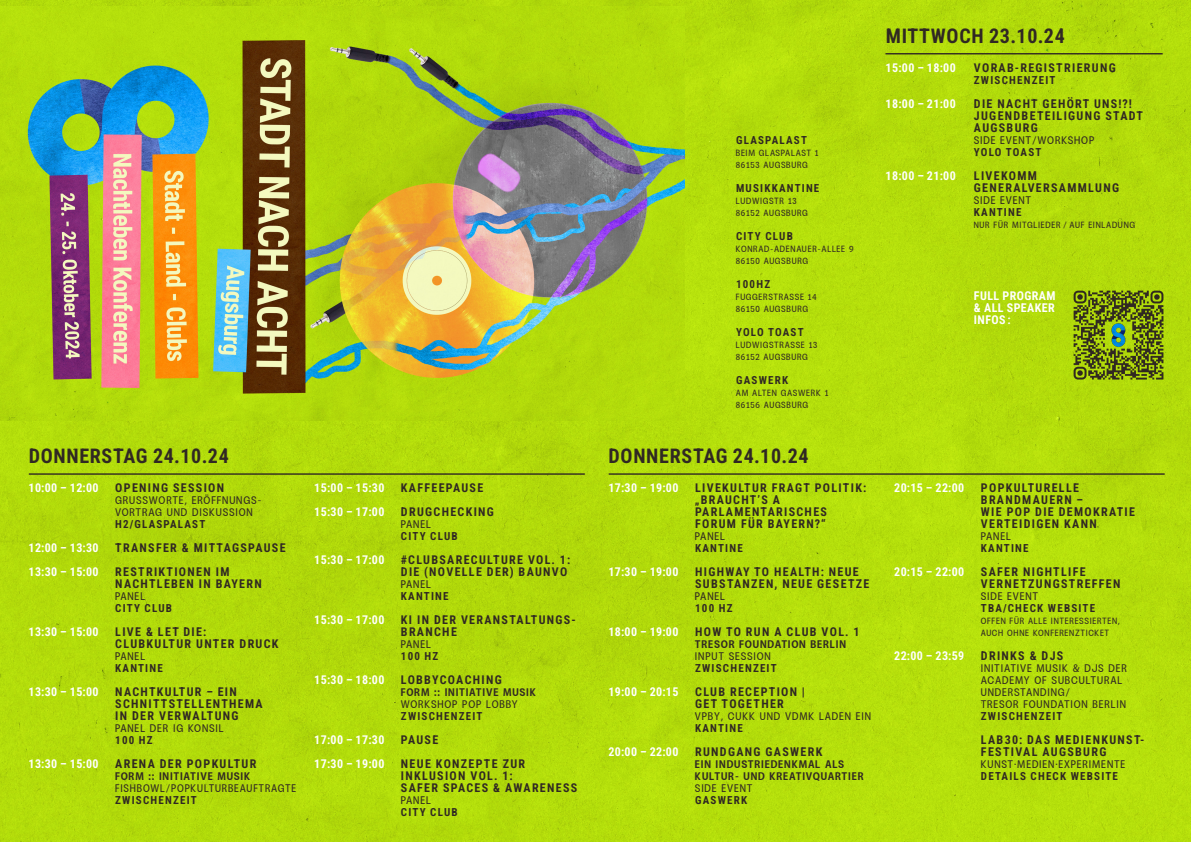
<style>
.page{position:relative;width:1191px;height:842px;background:#fff}
.page>*{position:absolute;margin:0;border:0;box-sizing:border-box;transform-origin:0 0}
.t1{font:700 20px "Roboto Condensed";letter-spacing:.035em;color:#302823}
.t2{font:700 12px/12px "Roboto Condensed";letter-spacing:.11em;color:#302823}
.t3{font:700 12px/12px "Roboto Condensed";letter-spacing:.035em;color:#fff}
.t4{font:500 11px "ZT Talk";letter-spacing:.075em;color:#302823}
.t5{font:700 11px "Roboto Condensed";letter-spacing:.11em;color:#302823}
.t6{font:700 11px "ZT Talk";letter-spacing:.07em;color:#302823}
.t7{font:500 9px "ZT Talk";letter-spacing:.075em;color:#302823}
</style>
<div class="page">
<img style="left:0;top:0;width:1191px;height:842px">
<hr style="left:885px;top:53px;width:277px;height:1px;background:#302823">
<img style="left:0;top:6px;width:684px;height:415px">
<hr style="left:608px;top:473px;width:556px;height:2px;background:#302823">
<hr style="left:29px;top:473px;width:556px;height:2px;background:#302823">
<img style="left:1071px;top:288px;width:95px;height:95px">
<p class="t5" style="left:736px;top:132px;width:72px">GLASPALAST</p>
<p class="t7" style="left:736px;top:146px;width:84px">BEIM GLASPALAST 1</p>
<p class="t7" style="left:736px;top:158px;width:73px">86153 AUGSBURG</p>
<p class="t5" style="left:736px;top:180px;width:85px">MUSIKKANTINE</p>
<p class="t7" style="left:736px;top:194px;width:62px">LUDWIGSTR 13</p>
<p class="t7" style="left:736px;top:206px;width:73px">86152 AUGSBURG</p>
<p class="t5" style="left:736px;top:228px;width:58px">CITY CLUB</p>
<p class="t7" style="left:736px;top:242px;width:119px">KONRAD-ADENAUER-ALLEE 9</p>
<p class="t7" style="left:736px;top:254px;width:74px">86150 AUGSBURG</p>
<p class="t5" style="left:736px;top:276px;width:36px">100HZ</p>
<p class="t7" style="left:736px;top:290px;width:82px">FUGGERSTRASSE 14</p>
<p class="t7" style="left:736px;top:302px;width:74px">86150 AUGSBURG</p>
<p class="t5" style="left:736px;top:324px;width:69px">YOLO TOAST</p>
<p class="t7" style="left:736px;top:338px;width:83px">LUDWIGSTRASSE 13</p>
<p class="t7" style="left:736px;top:350px;width:73px">86152 AUGSBURG</p>
<p class="t5" style="left:736px;top:372px;width:54px">GASWERK</p>
<p class="t7" style="left:736px;top:386px;width:94px">AM ALTEN GASWERK 1</p>
<p class="t7" style="left:736px;top:398px;width:74px">86156 AUGSBURG</p>
<p class="t1" style="left:885px;top:22px;width:181px">MITTWOCH 23.10.24</p>
<p class="t3" style="left:885px;top:61px;width:72px">15:00 – 18:00</p>
<p class="t3" style="left:885px;top:97px;width:72px">18:00 – 21:00</p>
<p class="t2" style="left:974px;top:61px;width:143px">VORAB-REGISTRIERUNG</p>
<p class="t5" style="left:974px;top:72px;width:83px">ZWISCHENZEIT</p>
<p class="t2" style="left:974px;top:97px;width:171px">DIE NACHT GEHÖRT UNS!?!<br>JUGENDBETEILIGUNG STADT<br>AUGSBURG</p>
<p class="t4" style="left:973px;top:132px;width:122px">SIDE EVENT/WORKSHOP</p>
<p class="t5" style="left:974px;top:144px;width:69px">YOLO TOAST</p>
<p class="t2" style="left:974px;top:169px;width:64px">LIVEKOMM</p>
<p class="t2" style="left:974px;top:181px;width:147px">GENERALVERSAMMLUNG</p>
<p class="t4" style="left:973px;top:192px;width:59px">SIDE EVENT</p>
<p class="t5" style="left:974px;top:204px;width:49px">KANTINE</p>
<p class="t7" style="left:973px;top:218px;width:163px">NUR FÜR MITGLIEDER / AUF EINLADUNG</p>
<p class="t3" style="left:885px;top:169px;width:72px">18:00 – 21:00</p>
<p class="t3" style="left:974px;top:289px;width:83px">FULL PROGRAM</p>
<p class="t3" style="left:974px;top:301px;width:82px">&amp; ALL SPEAKER<br>INFOS :</p>
<p class="t1" style="left:29px;top:442px;width:202px">DONNERSTAG 24.10.24</p>
<p class="t1" style="left:608px;top:442px;width:202px">DONNERSTAG 24.10.24</p>
<p class="t3" style="left:608px;top:481px;width:72px">17:30 – 19:00</p>
<p class="t3" style="left:314px;top:481px;width:72px">15:00 – 15:30</p>
<p class="t3" style="left:314px;top:505px;width:72px">15:30 – 17:00</p>
<p class="t3" style="left:314px;top:553px;width:72px">15:30 – 17:00</p>
<p class="t2" style="left:401px;top:481px;width:84px">KAFFEEPAUSE</p>
<p class="t2" style="left:401px;top:505px;width:94px">DRUGCHECKING</p>
<p class="t4" style="left:401px;top:516px;width:32px">PANEL</p>
<p class="t5" style="left:401px;top:528px;width:58px">CITY CLUB</p>
<p class="t2" style="left:401px;top:553px;width:171px">#CLUBSARECULTURE VOL. 1:<br>DIE (NOVELLE DER) BAUNVO</p>
<p class="t4" style="left:401px;top:576px;width:32px">PANEL</p>
<p class="t5" style="left:401px;top:588px;width:49px">KANTINE</p>
<p class="t2" style="left:401px;top:613px;width:176px">KI IN DER VERANSTALTUNGS-<br>BRANCHE</p>
<p class="t4" style="left:401px;top:636px;width:32px">PANEL</p>
<p class="t5" style="left:401px;top:648px;width:39px">100 HZ</p>
<p class="t2" style="left:401px;top:673px;width:102px">LOBBYCOACHING</p>
<p class="t6" style="left:401px;top:684px;width:137px">FORM :: INITIATIVE MUSIK</p>
<p class="t4" style="left:401px;top:696px;width:118px">WORKSHOP POP LOBBY</p>
<p class="t5" style="left:401px;top:708px;width:83px">ZWISCHENZEIT</p>
<p class="t2" style="left:401px;top:733px;width:39px">PAUSE</p>
<p class="t2" style="left:401px;top:757px;width:126px">NEUE KONZEPTE ZUR</p>
<p class="t2" style="left:401px;top:769px;width:113px">INKLUSION VOL. 1:</p>
<p class="t2" style="left:401px;top:781px;width:178px">SAFER SPACES &amp; AWARENESS</p>
<p class="t4" style="left:401px;top:792px;width:32px">PANEL</p>
<p class="t5" style="left:401px;top:804px;width:58px">CITY CLUB</p>
<p class="t2" style="left:695px;top:481px;width:173px">LIVEKULTUR FRAGT POLITIK: „BRAUCHT’S A</p>
<p class="t2" style="left:695px;top:505px;width:133px">PARLAMENTARISCHES</p>
<p class="t2" style="left:695px;top:517px;width:132px">FORUM FÜR BAYERN?“</p>
<p class="t4" style="left:695px;top:528px;width:32px">PANEL</p>
<p class="t5" style="left:695px;top:540px;width:49px">KANTINE</p>
<p class="t2" style="left:695px;top:565px;width:176px">HIGHWAY TO HEALTH: NEUE<br>SUBSTANZEN, NEUE GESETZE</p>
<p class="t4" style="left:695px;top:588px;width:32px">PANEL</p>
<p class="t5" style="left:695px;top:600px;width:39px">100 HZ</p>
<p class="t2" style="left:695px;top:625px;width:166px">HOW TO RUN A CLUB VOL. 1</p>
<p class="t6" style="left:695px;top:636px;width:152px">TRESOR FOUNDATION BERLIN</p>
<p class="t4" style="left:695px;top:648px;width:77px">INPUT SESSION</p>
<p class="t5" style="left:695px;top:660px;width:83px">ZWISCHENZEIT</p>
<p class="t2" style="left:695px;top:685px;width:111px">CLUB RECEPTION |</p>
<p class="t2" style="left:695px;top:697px;width:90px">GET TOGETHER</p>
<p class="t4" style="left:695px;top:708px;width:177px">VPBY, CUKK UND VDMK LADEN EIN</p>
<p class="t5" style="left:695px;top:720px;width:49px">KANTINE</p>
<p class="t2" style="left:695px;top:745px;width:129px">RUNDGANG GASWERK</p>
<p class="t6" style="left:695px;top:756px;width:151px">EIN INDUSTRIEDENKMAL ALS</p>
<p class="t6" style="left:695px;top:768px;width:170px">KULTUR- UND KREATIVQUARTIER</p>
<p class="t4" style="left:695px;top:780px;width:59px">SIDE EVENT</p>
<p class="t5" style="left:695px;top:792px;width:54px">GASWERK</p>
<p class="t3" style="left:29px;top:481px;width:72px">10:00 – 12:00</p>
<p class="t2" style="left:115px;top:481px;width:110px">OPENING SESSION</p>
<p class="t4" style="left:115px;top:492px;width:148px">GRUSSWORTE, ERÖFFNUNGS-</p>
<p class="t4" style="left:115px;top:504px;width:139px">VORTRAG UND DISKUSSION</p>
<p class="t5" style="left:115px;top:516px;width:92px">H2/GLASPALAST</p>
<p class="t2" style="left:115px;top:541px;width:172px">TRANSFER &amp; MITTAGSPAUSE</p>
<p class="t2" style="left:115px;top:565px;width:116px">RESTRIKTIONEN IM</p>
<p class="t2" style="left:115px;top:577px;width:148px">NACHTLEBEN IN BAYERN</p>
<p class="t4" style="left:115px;top:588px;width:32px">PANEL</p>
<p class="t5" style="left:115px;top:600px;width:58px">CITY CLUB</p>
<p class="t2" style="left:115px;top:625px;width:93px">LIVE &amp; LET DIE:</p>
<p class="t2" style="left:115px;top:637px;width:165px">CLUBKULTUR UNTER DRUCK</p>
<p class="t4" style="left:115px;top:648px;width:32px">PANEL</p>
<p class="t5" style="left:115px;top:660px;width:49px">KANTINE</p>
<p class="t2" style="left:115px;top:685px;width:149px">NACHTKULTUR – EIN<br>SCHNITTSTELLENTHEMA</p>
<p class="t2" style="left:115px;top:709px;width:125px">IN DER VERWALTUNG</p>
<p class="t4" style="left:115px;top:720px;width:110px">PANEL DER IG KONSIL</p>
<p class="t5" style="left:115px;top:732px;width:39px">100 HZ</p>
<p class="t2" style="left:115px;top:757px;width:142px">ARENA DER POPKULTUR</p>
<p class="t6" style="left:115px;top:768px;width:137px">FORM :: INITIATIVE MUSIK</p>
<p class="t4" style="left:115px;top:780px;width:183px">FISHBOWL/POPKULTURBEAUFTRAGTE</p>
<p class="t5" style="left:115px;top:792px;width:83px">ZWISCHENZEIT</p>
<p class="t3" style="left:29px;top:541px;width:72px">12:00 – 13:30</p>
<p class="t3" style="left:29px;top:565px;width:72px">13:30 – 15:00</p>
<p class="t3" style="left:608px;top:565px;width:72px">17:30 – 19:00</p>
<p class="t3" style="left:314px;top:613px;width:72px">15:30 – 17:00</p>
<p class="t3" style="left:29px;top:625px;width:72px">13:30 – 15:00</p>
<p class="t3" style="left:608px;top:625px;width:72px">18:00 – 19:00</p>
<p class="t3" style="left:314px;top:673px;width:72px">15:30 – 18:00</p>
<p class="t3" style="left:29px;top:685px;width:72px">13:30 – 15:00</p>
<p class="t3" style="left:608px;top:685px;width:72px">19:00 – 20:15</p>
<p class="t3" style="left:314px;top:733px;width:72px">17:00 – 17:30</p>
<p class="t3" style="left:314px;top:757px;width:72px">17:30 – 19:00</p>
<p class="t3" style="left:608px;top:745px;width:72px">20:00 – 22:00</p>
<p class="t3" style="left:29px;top:757px;width:72px">13:30 – 15:00</p>
<p class="t3" style="left:894px;top:481px;width:72px">20:15 – 22:00</p>
<p class="t3" style="left:894px;top:565px;width:72px">20:15 – 22:00</p>
<p class="t3" style="left:894px;top:649px;width:72px">22:00 – 23:59</p>
<p class="t2" style="left:981px;top:481px;width:100px">POPKULTURELLE</p>
<p class="t2" style="left:981px;top:493px;width:104px">BRANDMAUERN –</p>
<p class="t2" style="left:981px;top:505px;width:156px">WIE POP DIE DEMOKRATIE<br>VERTEIDIGEN KANN</p>
<p class="t4" style="left:980px;top:528px;width:32px">PANEL</p>
<p class="t5" style="left:981px;top:540px;width:49px">KANTINE</p>
<p class="t2" style="left:981px;top:565px;width:106px">SAFER NIGHTLIFE</p>
<p class="t2" style="left:981px;top:577px;width:141px">VERNETZUNGSTREFFEN</p>
<p class="t4" style="left:980px;top:588px;width:59px">SIDE EVENT</p>
<p class="t5" style="left:981px;top:600px;width:116px">TBA/CHECK WEBSITE</p>
<p class="t7" style="left:980px;top:614px;width:141px">OFFEN FÜR ALLE INTERESSIERTEN,</p>
<p class="t7" style="left:980px;top:626px;width:130px">AUCH OHNE KONFERENZTICKET</p>
<p class="t2" style="left:981px;top:649px;width:84px">DRINKS &amp; DJS</p>
<p class="t4" style="left:980px;top:660px;width:148px">INITIATIVE MUSIK &amp; DJS DER</p>
<p class="t4" style="left:980px;top:672px;width:143px">ACADEMY OF SUBCULTURAL</p>
<p class="t4" style="left:980px;top:684px;width:91px">UNDERSTANDING/</p>
<p class="t4" style="left:980px;top:696px;width:147px">TRESOR FOUNDATION BERLIN</p>
<p class="t5" style="left:981px;top:708px;width:83px">ZWISCHENZEIT</p>
<p class="t2" style="left:981px;top:733px;width:165px">LAB30: DAS MEDIENKUNST-<br>FESTIVAL AUGSBURG</p>
<p class="t4" style="left:980px;top:756px;width:146px">KUNST·MEDIEN·EXPERIMENTE</p>
<p class="t5" style="left:981px;top:768px;width:139px">DETAILS CHECK WEBSITE</p>
</div>
